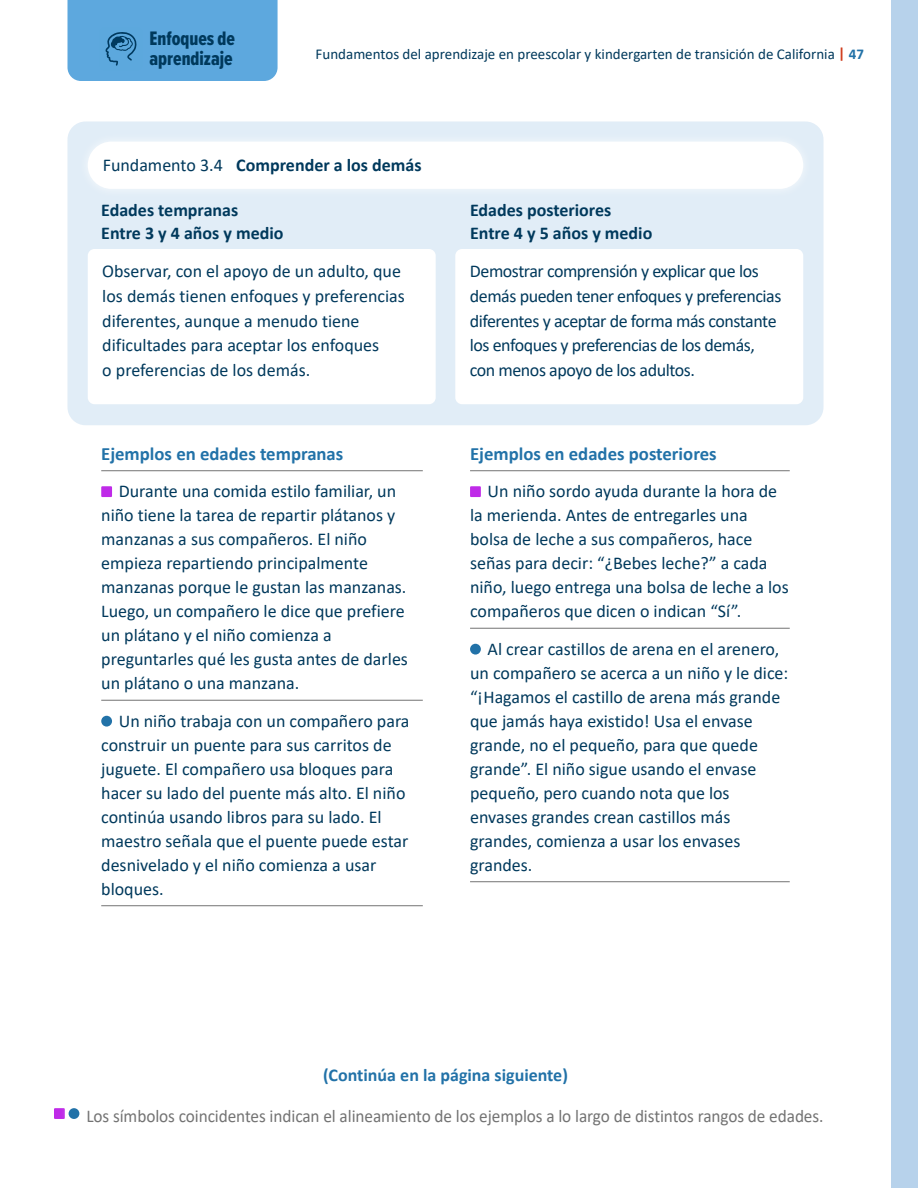
<style>
.page{position:relative;width:918px;height:1188px;background:#fff}
.page>*{position:absolute;margin:0;border:0;box-sizing:border-box;transform-origin:0 0}
.t1{font:20.25px/20.2px "Proxima Nova Ex Cn Extrabld";color:#00395c}
.t2{font:700 18.75px "Calibri";color:#2272a8}
.t3{font:18px/24px "Calibri";color:#00395c}
.t4{font:18px/24.8px "Calibri";letter-spacing:-.025em;color:#00395c}
.t5{font:700 18px/22.5px "Calibri";color:#00395c}
.t6{font:18px "Calibri";letter-spacing:-.005em;color:#737373;scale:.96 1}
.t7{font:700 18px "Calibri";color:#2272a8}
.t8{font:15px "Calibri";color:#00395c}
.s1{font-weight:700;color:#cf3d1d}
.s2{font-weight:700;color:#2272a8}
.s3{font-weight:400}
</style>
<div class="page">
<div style="left:68px;top:0;width:210px;height:81px;background:#5da8de"></div>
<div style="left:891px;top:0;width:27px;height:1188px;background:#b7d2eb"></div>
<div style="left:54px;top:1108px;width:11px;height:11px;background:#bf2ae8"></div>
<div style="left:59px;top:1099px;width:30px;height:29px;background:#fff"></div>
<div style="left:69px;top:1108px;width:10px;height:11px;background:#2272a8;border-radius:50%"></div>
<div style="left:68px;top:122px;width:756px;height:303px;background:#e1edf7;border-radius:18px"></div>
<div style="left:78px;top:132px;width:735px;height:67px;background:#e5eff8"></div>
<div style="left:88px;top:142px;width:715px;height:47px;background:#fff;border-radius:24px"></div>
<div style="left:88px;top:249px;width:348px;height:155px;background:#fff;border-radius:7px"></div>
<hr style="left:101px;top:470px;width:322px;height:1px;background:#737373">
<hr style="left:101px;top:700px;width:322px;height:1px;background:#737373">
<hr style="left:101px;top:905px;width:322px;height:1px;background:#737373">
<div style="left:455px;top:249px;width:348px;height:155px;background:#fff;border-radius:7px"></div>
<hr style="left:470px;top:470px;width:320px;height:1px;background:#737373">
<hr style="left:470px;top:628px;width:320px;height:1px;background:#737373">
<hr style="left:470px;top:881px;width:320px;height:1px;background:#737373">
<div style="left:101px;top:486px;width:11px;height:11px;background:#bf2ae8"></div>
<div style="left:101px;top:716px;width:11px;height:11px;background:#2272a8;border-radius:50%"></div>
<div style="left:470px;top:486px;width:11px;height:11px;background:#bf2ae8"></div>
<div style="left:470px;top:644px;width:11px;height:11px;background:#2272a8;border-radius:50%"></div>
<p class="t1" style="left:150px;top:28px;width:87px">Enfoques de aprendizaje</p>
<p class="t8" style="left:316px;top:43px;width:550px">Fundamentos del aprendizaje en preescolar y kindergarten de transición de California <span class="s1">|</span> <span class="s2">47</span></p>
<p class="t5" style="left:103px;top:154px;width:320px"><span class="s3">Fundamento 3.4</span> Comprender a los demás</p>
<p class="t5" style="left:101px;top:199px;width:184px">Edades tempranas<br>Entre 3 y 4 años y medio</p>
<p class="t3" style="left:102px;top:258px;width:304px;line-height:24.8px">Observar, con el apoyo de un adulto, que los demás tienen enfoques y preferencias diferentes, aunque a menudo tiene dificultades para aceptar los enfoques<br>o preferencias de los demás.</p>
<p class="t2" style="left:101px;top:440px;width:244px">Ejemplos en edades tempranas</p>
<p class="t3" style="left:101px;top:479px;width:308px;text-indent:18px">Durante una comida estilo familiar, un niño tiene la tarea de repartir plátanos y manzanas a sus compañeros. El niño empieza repartiendo principalmente manzanas porque le gustan las manzanas.<br>Luego, un compañero le dice que prefiere un plátano y el niño comienza a preguntarles qué les gusta antes de darles un plátano o una manzana.</p>
<p class="t3" style="left:101px;top:708px;width:310px;text-indent:18px">Un niño trabaja con un compañero para construir un puente para sus carritos de juguete. El compañero usa bloques para hacer su lado del puente más alto. El niño continúa usando libros para su lado. El maestro señala que el puente puede estar desnivelado y el niño comienza a usar bloques.</p>
<p class="t5" style="left:470px;top:199px;width:184px">Edades posteriores<br>Entre 4 y 5 años y medio</p>
<p class="t4" style="left:470px;top:258px;width:313px">Demostrar comprensión y explicar que los demás pueden tener enfoques y preferencias diferentes y aceptar de forma más constante los enfoques y preferencias de los demás, con menos apoyo de los adultos.</p>
<p class="t2" style="left:470px;top:440px;width:248px">Ejemplos en edades posteriores</p>
<p class="t3" style="left:470px;top:479px;width:320px;text-indent:18px">Un niño sordo ayuda durante la hora de la merienda. Antes de entregarles una bolsa de leche a sus compañeros, hace señas para decir: “¿Bebes leche?” a cada niño, luego entrega una bolsa de leche a los compañeros que dicen o indican “Sí”.</p>
<p class="t3" style="left:470px;top:636px;width:320px;text-indent:18px">Al crear castillos de arena en el arenero, un compañero se acerca a un niño y le dice: “¡Hagamos el castillo de arena más grande que jamás haya existido! Usa el envase grande, no el pequeño, para que quede grande”. El niño sigue usando el envase pequeño, pero cuando nota que los envases grandes crean castillos más grandes, comienza a usar los envases grandes.</p>
<p class="t7" style="left:323px;top:1062px;width:246px">(Continúa en la página siguiente)</p>
<p class="t6" style="left:86px;top:1104px;width:769px">Los símbolos coincidentes indican el alineamiento de los ejemplos a lo largo de distintos rangos de edades.</p>
</div>
